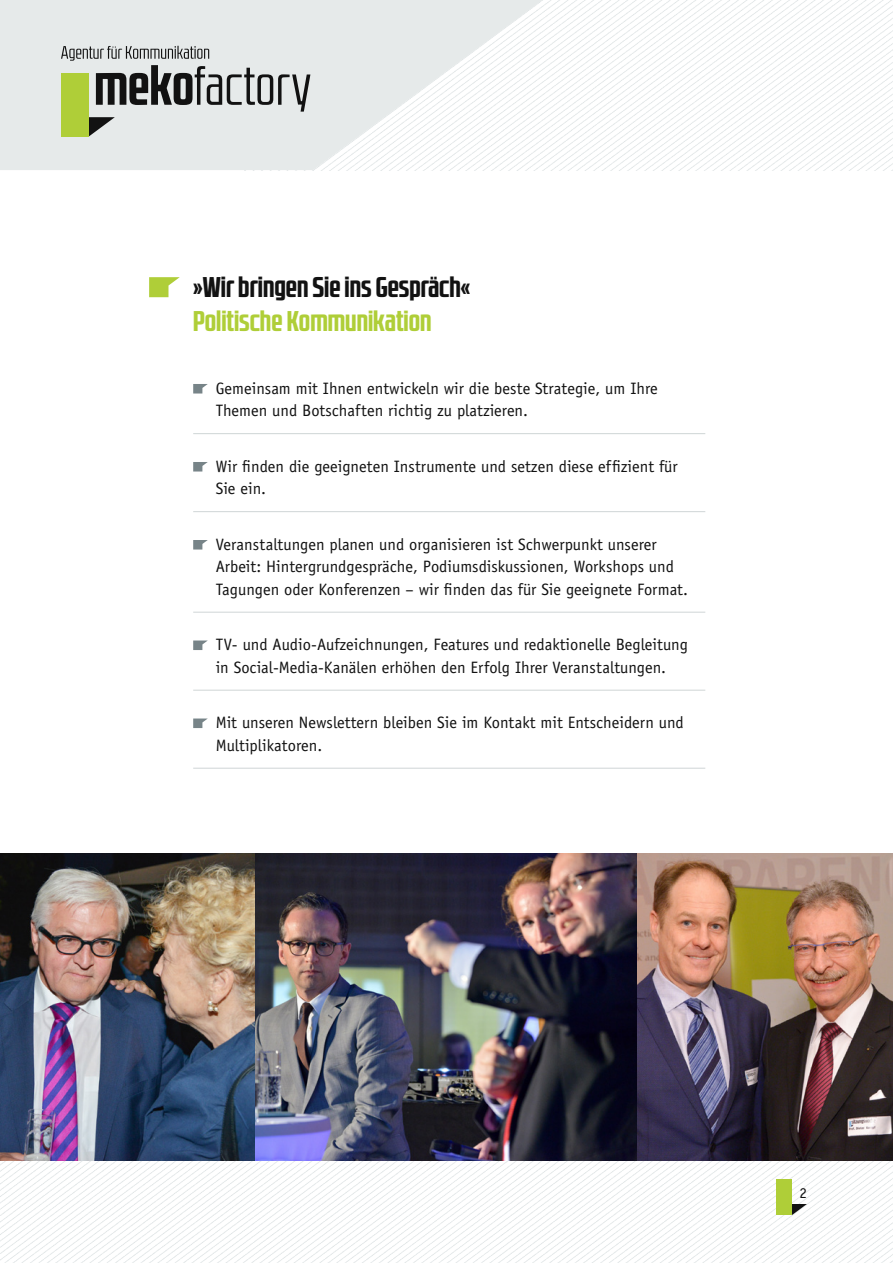
<style>
.page{position:relative;width:893px;height:1263px;background:#fff}
.page>*{position:absolute;margin:0;border:0;box-sizing:border-box;transform-origin:0 0}
.t1{font:700 28.5px "RB No 2.1 b";color:#121212}
.t2{font:700 28.5px "RB No 2.1 b";color:#afce38}
.t3{font:16.5px/22.5px "Officina Sans";color:#121212}
.t4{font:15px "Officina Sans";color:#121212}
</style>
<div class="page">
<img style="left:0;top:1161px;width:893px;height:102px">
<svg style="left:792px;top:1204px;width:15px;height:11px"></svg>
<div style="left:777px;top:1179px;width:15px;height:36px;background:#afce38"></div>
<img style="left:0;top:853px;width:255px;height:308px">
<svg style="left:193px;top:384px;width:15px;height:9px"></svg>
<hr style="left:193px;top:433px;width:512px;height:1px;background:#cfd5d6">
<svg style="left:193px;top:462px;width:15px;height:9px"></svg>
<hr style="left:193px;top:511px;width:512px;height:1px;background:#cfd5d6">
<svg style="left:193px;top:540px;width:15px;height:9px"></svg>
<hr style="left:193px;top:612px;width:512px;height:1px;background:#cfd5d6">
<svg style="left:193px;top:640px;width:15px;height:10px"></svg>
<hr style="left:193px;top:690px;width:512px;height:1px;background:#cfd5d6">
<svg style="left:193px;top:718px;width:15px;height:10px"></svg>
<hr style="left:193px;top:768px;width:512px;height:1px;background:#cfd5d6">
<svg style="left:149px;top:277px;width:31px;height:20px"></svg>
<img style="left:636px;top:853px;width:257px;height:308px">
<img style="left:542px;top:0;width:351px;height:170px">
<svg style="left:0;top:0;width:542px;height:170px;fill:#e6eaea"></svg>
<svg style="left:61px;top:46px;width:249px;height:91px;background:#b9beb2"></svg>
<img style="left:255px;top:853px;width:381px;height:308px">
<h1 class="t1" style="left:193px;top:270px;width:279px">»Wir bringen Sie ins Gespräch«</h1>
<h1 class="t2" style="left:193px;top:305px;width:240px">Politische Kommunikation</h1>
<p class="t3" style="left:216px;top:377px;width:443px">Gemeinsam mit Ihnen entwickeln wir die beste Strategie, um Ihre<br>Themen und Botschaften richtig zu platzieren.</p>
<p class="t3" style="left:216px;top:455px;width:463px">Wir finden die geeigneten Instrumente und setzen diese effizient für<br>Sie ein.</p>
<p class="t3" style="left:216px;top:533px;width:474px">Veranstaltungen planen und organisieren ist Schwerpunkt unserer<br>Arbeit: Hintergrundgespräche, Podiumsdiskussionen, Workshops und<br>Tagungen oder Konferenzen – wir finden das für Sie geeignete Format.</p>
<p class="t3" style="left:216px;top:633px;width:474px">TV- und Audio-Aufzeichnungen, Features und redaktionelle Begleitung in Social-Media-Kanälen erhöhen den Erfolg Ihrer Veranstaltungen.</p>
<p class="t3" style="left:216px;top:711px;width:470px">Mit unseren Newslettern bleiben Sie im Kontakt mit Entscheidern und<br>Multiplikatoren.</p>
<p class="t4" style="left:799px;top:1184px;width:9px">2</p>
</div>
